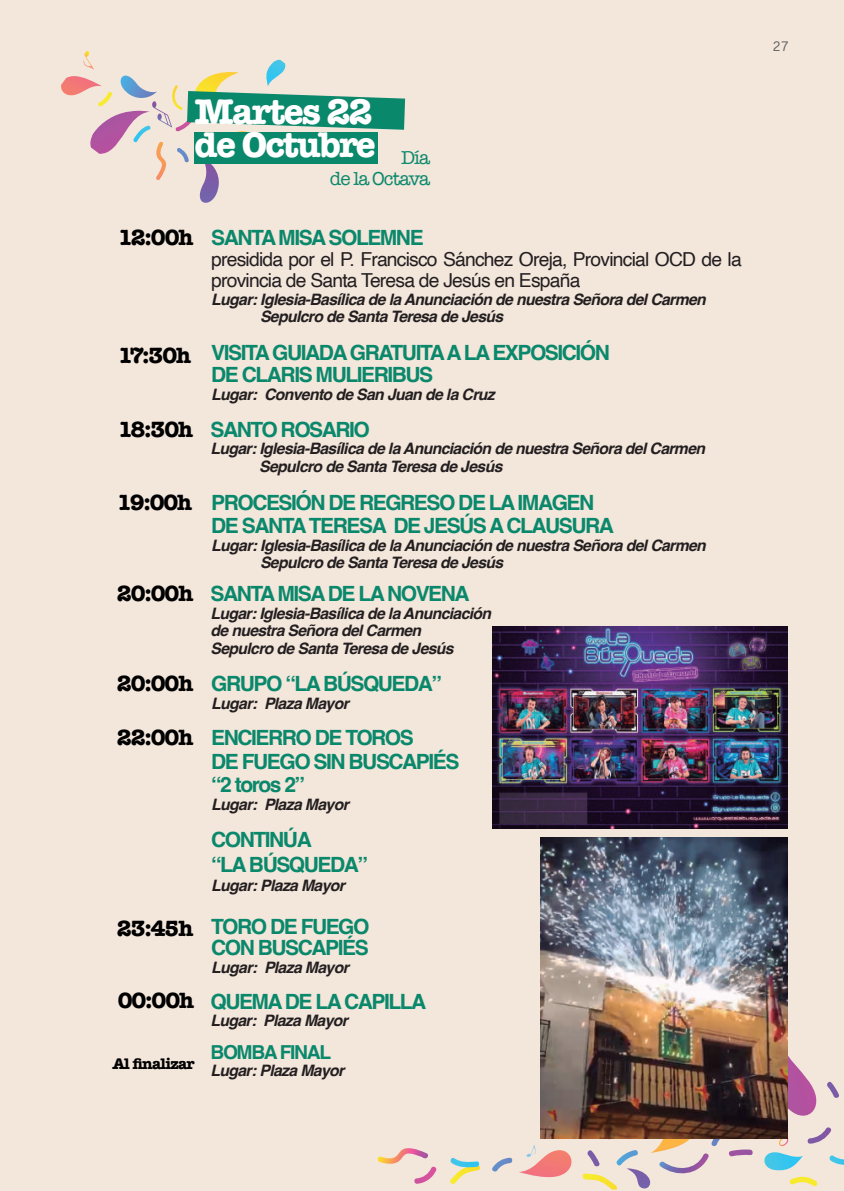
<style>
.page{position:relative;width:844px;height:1191px;background:#fff}
.page>*{position:absolute;margin:0;border:0;box-sizing:border-box;transform-origin:0 0}
.t1{font:700 36.75px/33.2px "American Typewriter";letter-spacing:-.05em;color:#fff}
.t2{font:700 22.75px "American Typewriter";letter-spacing:-.05em;color:#000}
.t3{font:700 21px/22.8px "Helvetica";letter-spacing:-.07em;color:#0a886b}
.t4{font:19.25px/21px "Helvetica";letter-spacing:-.04em;color:#231f20}
.t5{font:19.25px "American Typewriter";letter-spacing:-.05em;color:#0a886b}
.t6{font:700 19.25px "Helvetica";letter-spacing:-.07em;color:#0a886b}
.t7{font:italic 700 15.75px/17.5px "Helvetica";letter-spacing:-.04em;color:#231f20}
.t8{font:700 15.75px "American Typewriter";letter-spacing:-.05em;color:#000}
.t9{font:14px "Grantha Sangam MN";color:#5c5c5f}
</style>
<div class="page">
<div style="left:0;top:0;width:843px;height:1191px;background:#f3e6db"></div>
<svg style="left:450px;top:1157px;width:30px;height:27px"></svg>
<svg style="left:377px;top:1148px;width:60px;height:36px"></svg>
<svg style="left:492px;top:1028px;width:351px;height:161px"></svg>
<img style="left:493px;top:626px;width:294px;height:202px">
<svg style="left:61px;top:51px;width:344px;height:152px"></svg>
<div style="left:194px;top:132px;width:183px;height:32px;background:#0a886b"></div>
<img style="left:540px;top:837px;width:247px;height:301px">
<h1 class="t1" style="left:194px;top:93px;width:237px">Martes 22<br>de Octubre <sub>Día</sub></h1>
<p class="t5" style="left:330px;top:163px;width:102px">de la Octava</p>
<h2 class="t2" style="left:118px;top:218px;width:77px">12:00h</h2>
<h2 class="t2" style="left:118px;top:336px;width:75px">17:30h</h2>
<h2 class="t2" style="left:118px;top:410px;width:77px">18:30h</h2>
<h2 class="t2" style="left:117px;top:483px;width:77px">19:00h</h2>
<h2 class="t2" style="left:117px;top:573px;width:78px">20:00h</h2>
<h2 class="t2" style="left:117px;top:663px;width:78px">20:00h</h2>
<h2 class="t2" style="left:117px;top:717px;width:78px">22:00h</h2>
<h2 class="t2" style="left:117px;top:908px;width:78px">23:45h</h2>
<h2 class="t2" style="left:118px;top:981px;width:78px">00:00h</h2>
<p class="t8" style="left:112px;top:1050px;width:84px">Al finalizar</p>
<h3 class="t3" style="left:211px;top:229px;width:214px">SANTA MISA SOLEMNE</h3>
<p class="t4" style="left:211px;top:249px;width:532px">presidida por el P. Francisco Sánchez Oreja, Provincial OCD de la provincia de Santa Teresa de Jesús en España</p>
<p class="t7" style="left:260px;top:292px;width:447px;text-indent:-49px">Lugar: Iglesia-Basílica de la Anunciación de nuestra Señora del Carmen<br>Sepulcro de Santa Teresa de Jesús</p>
<h3 class="t3" style="left:211px;top:343px;width:400px">VISITA GUIADA GRATUITA A LA EXPOSICIÓN<br>DE CLARIS MULIERIBUS</h3>
<p class="t7" style="left:211px;top:387px;width:285px">Lugar: Convento de San Juan de la Cruz</p>
<h3 class="t3" style="left:210px;top:420px;width:161px">SANTO ROSARIO</h3>
<p class="t7" style="left:259px;top:441px;width:447px;text-indent:-49px">Lugar: Iglesia-Basílica de la Anunciación de nuestra Señora del Carmen<br>Sepulcro de Santa Teresa de Jesús</p>
<h3 class="t3" style="left:211px;top:494px;width:404px">PROCESIÓN DE REGRESO DE LA IMAGEN<br>DE SANTA TERESA DE JESÚS A CLAUSURA</h3>
<p class="t7" style="left:260px;top:538px;width:447px;text-indent:-49px">Lugar: Iglesia-Basílica de la Anunciación de nuestra Señora del Carmen<br>Sepulcro de Santa Teresa de Jesús</p>
<h3 class="t3" style="left:210px;top:585px;width:260px">SANTA MISA DE LA NOVENA</h3>
<p class="t7" style="left:210px;top:606px;width:282px">Lugar: Iglesia-Basílica de la Anunciación de nuestra Señora del Carmen<br>Sepulcro de Santa Teresa de Jesús</p>
<h3 class="t3" style="left:211px;top:674px;width:232px">GRUPO “LA BÚSQUEDA”</h3>
<p class="t7" style="left:211px;top:696px;width:139px">Lugar: Plaza Mayor</p>
<h3 class="t3" style="left:211px;top:728px;width:250px;line-height:23.6px">ENCIERRO DE TOROS<br>DE FUEGO SIN BUSCAPIÉS “2 toros 2”</h3>
<p class="t7" style="left:211px;top:797px;width:139px">Lugar: Plaza Mayor</p>
<h3 class="t3" style="left:211px;top:830px;width:158px;line-height:24.5px">CONTINÚA<br>“LA BÚSQUEDA”</h3>
<p class="t7" style="left:211px;top:878px;width:135px">Lugar: Plaza Mayor</p>
<h3 class="t3" style="left:211px;top:918px;width:160px;line-height:21px">TORO DE FUEGO<br>CON BUSCAPIÉS</h3>
<p class="t7" style="left:211px;top:960px;width:139px">Lugar: Plaza Mayor</p>
<h3 class="t3" style="left:210px;top:992px;width:217px">QUEMA DE LA CAPILLA</h3>
<p class="t7" style="left:210px;top:1013px;width:139px">Lugar: Plaza Mayor</p>
<p class="t6" style="left:210px;top:1040px;width:122px">BOMBA FINAL</p>
<p class="t7" style="left:210px;top:1063px;width:135px">Lugar: Plaza Mayor</p>
<p class="t9" style="left:772px;top:38px;width:18px">27</p>
</div>
